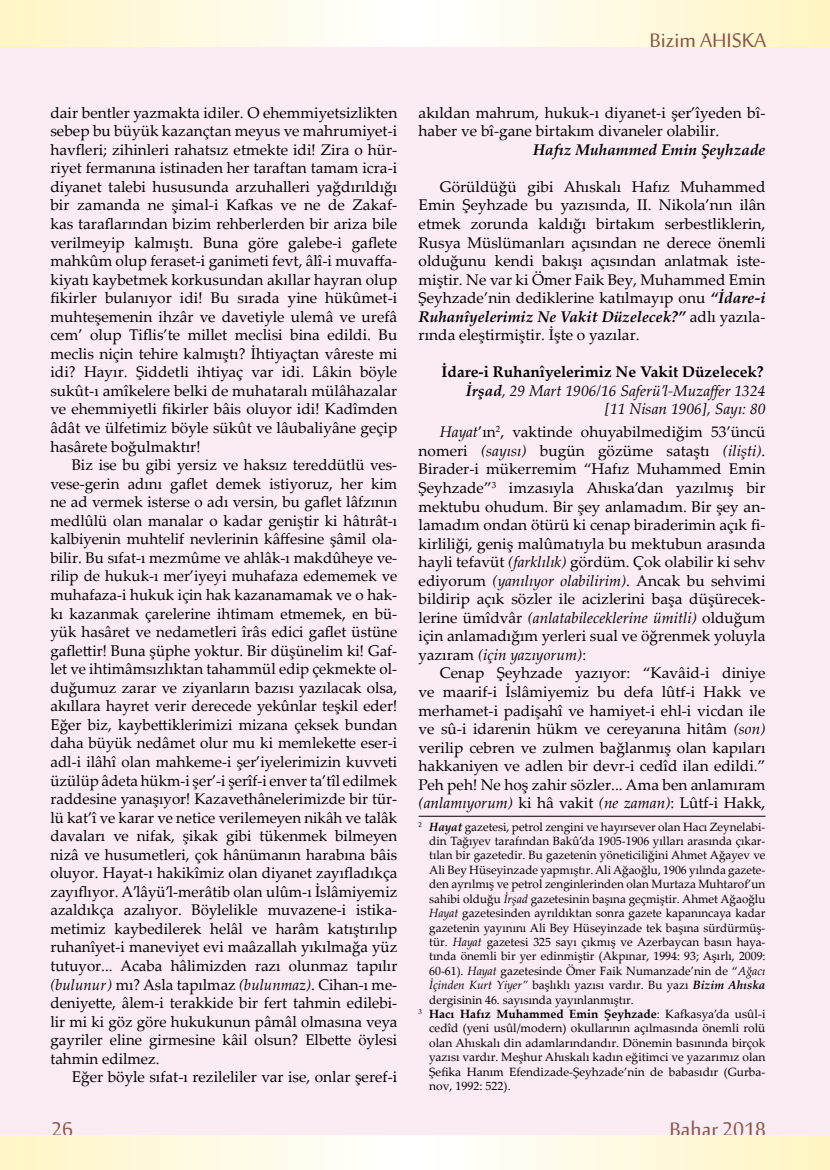
<style>
.page{position:relative;width:830px;height:1170px;background:#fff}
.page>*{position:absolute;margin:0;border:0;box-sizing:border-box;transform-origin:0 0}
.t1{font:27px "Sakkal Majalla";color:#8a5648}
.t2{font:15.45px/18.6px "Palatino Linotype";color:#000;text-align:justify}
.t3{font:italic 15.45px/18.6px "Palatino Linotype";color:#000;text-align:right}
.t4{font:italic 700 15.45px "Palatino Linotype";color:#000}
.t5{font:12px "Palatino Linotype";color:#000}
.t6{font:700 12px "Palatino Linotype";color:#000}
.s1{font-style:italic}
.s2{font-weight:700;font-style:italic}
.s3{font-weight:700;font-style:normal}
.s4{font-weight:700}
.s5{font-weight:400}
</style>
<div class="page">
<div style="left:0;top:32px;width:829px;height:1106px;background:#fbebf3"></div>
<hr style="left:418px;top:815px;width:347px;height:1px;background:#000">
<svg style="left:0;top:0;width:829px;height:47px"></svg>
<svg style="left:0;top:1135px;width:829px;height:2px"></svg>
<svg style="left:0;top:1139px;width:829px;height:30px"></svg>
<h1 class="t1" style="left:649px;top:22px;width:118px">Bizim AHISKA</h1>
<p class="t2" style="left:50px;top:103px;width:348px">dair bentler yazmakta idiler. O ehemmiyetsizlikten sebep bu büyük kazançtan meyus ve mahrumiyet-i havfleri; zihinleri rahatsız etmekte idi! Zira o hür&shy;riyet fermanına istinaden her taraftan tamam icra-i diyanet talebi hususunda arzuhalleri yağdırıldığı bir zamanda ne şimal-i Kafkas ve ne de Zakaf&shy;kas taraflarından bizim rehberlerden bir ariza bile verilmeyip kalmıştı. Buna göre galebe-i gaflete mahkûm olup feraset-i ganimeti fevt, âlî-i muvaffa&shy;kiyatı kaybetmek korkusundan akıllar hayran olup fikirler bulanıyor idi! Bu sırada yine hükûmet-i muhteşemenin ihzâr ve davetiyle ulemâ ve urefâ cem’ olup Tiflis’te millet meclisi bina edildi. Bu meclis niçin tehire kalmıştı? İhtiyaçtan vâreste mi idi? Hayır. Şiddetli ihtiyaç var idi. Lâkin böyle sukût-ı amîkelere belki de muhataralı mülâhazalar ve ehemmiyetli fikirler bâis oluyor idi! Kadîmden âdât ve ülfetimiz böyle sükût ve lâubaliyâne geçip hasârete boğulmaktır!</p>
<p class="t2" style="left:50px;top:455px;width:348px;text-indent:21px">Biz ise bu gibi yersiz ve haksız tereddütlü ves&shy;vese-gerin adını gaflet demek istiyoruz, her kim ne ad vermek isterse o adı versin, bu gaflet lâfzının medlûlü olan manalar o kadar geniştir ki hâtırât-ı kalbiyenin muhtelif nevlerinin kâffesine şâmil ola&shy;bilir. Bu sıfat-ı mezmûme ve ahlâk-ı makdûheye ve&shy;rilip de hukuk-ı mer’iyeyi muhafaza edememek ve muhafaza-i hukuk için hak kazanamamak ve o hak&shy;kı kazanmak çarelerine ihtimam etmemek, en bü&shy;yük hasâret ve nedametleri îrâs edici gaflet üstüne gaflettir! Buna şüphe yoktur. Bir düşünelim ki! Gaf&shy;let ve ihtimâmsızlıktan tahammül edip çekmekte ol&shy;duğumuz zarar ve ziyanların bazısı yazılacak olsa, akıllara hayret verir derecede yekûnlar teşkil eder!<br>Eğer biz, kaybettiklerimizi mizana çeksek bundan daha büyük nedâmet olur mu ki memlekette eser-i adl-i ilâhî olan mahkeme-i şer’iyelerimizin kuvveti üzülüp âdeta hükm-i şer’-i şerîf-i enver ta’tîl edilmek raddesine yanaşıyor! Kazavethânelerimizde bir tür&shy;lü kat’î ve karar ve netice verilemeyen nikâh ve talâk davaları ve nifak, şikak gibi tükenmek bilmeyen nizâ ve husumetleri, çok hânümanın harabına bâis oluyor. Hayat-ı hakikîmiz olan diyanet zayıfladıkça zayıflıyor. A’lâyü’l-merâtib olan ulûm-ı İslâmiyemiz azaldıkça azalıyor. Böylelikle muvazene-i istika&shy;metimiz kaybedilerek helâl ve harâm katıştırılıp ruhanîyet-i maneviyet evi maâzallah yıkılmağa yüz tutuyor... Acaba hâlimizden razı olunmaz tapılır <span class="s1">(bulunur)</span> mı? Asla tapılmaz <span class="s1">(bulunmaz)</span>. Cihan-ı me&shy;deniyette, âlem-i terakkide bir fert tahmin edilebi&shy;lir mi ki göz göre hukukunun pâmâl olmasına veya gayriler eline girmesine kâil olsun? Elbette öylesi tahmin edilmez.</p>
<p class="t2" style="left:72px;top:1067px;width:327px">Eğer böyle sıfat-ı rezileliler var ise, onlar şeref-i</p>
<p class="t2" style="left:418px;top:103px;width:348px">akıldan mahrum, hukuk-ı diyanet-i şer’îyeden bî&shy;haber ve bî-gane birtakım divaneler olabilir.</p>
<p class="t4" style="left:532px;top:138px;width:234px">Hafız Muhammed Emin Şeyhzade</p>
<p class="t2" style="left:418px;top:177px;width:348px;text-indent:21px">Görüldüğü gibi Ahıskalı Hafız Muhammed Emin Şeyhzade bu yazısında, II. Nikola’nın ilân etmek zorunda kaldığı birtakım serbestliklerin, Rusya Müslümanları açısından ne derece önemli olduğunu kendi bakışı açısından anlatmak iste&shy;miştir. Ne var ki Ömer Faik Bey, Muhammed Emin Şeyhzade’nin dediklerine katılmayıp onu <span class="s2">“İdare-i Ruhanîyelerimiz Ne Vakit Düzelecek?”</span> adlı yazıla&shy;rında eleştirmiştir. İşte o yazılar.</p>
<p class="t3" style="left:441px;top:362px;width:325px"><span class="s3">İdare-i Ruhanîyelerimiz Ne Vakit Düzelecek?<br></span><span class="s4">İrşad</span>, 29 Mart 1906/16 Saferü’l-Muzaffer 1324 [11 Nisan 1906], Sayı: 80</p>
<p class="t2" style="left:418px;top:422px;width:348px;text-indent:21px"><span class="s1">Hayat</span>’ın<sup>2</sup>, vaktinde ohuyabilmediğim 53’üncü nomeri <span class="s1">(sayısı)</span> bugün gözüme sataştı <span class="s1">(ilişti)</span>.<br>Birader-i mükerremim “Hafız Muhammed Emin Şeyhzade”<sup>3</sup> imzasıyla Ahıska’dan yazılmış bir mektubu ohudum. Bir şey anlamadım. Bir şey an&shy;lamadım ondan ötürü ki cenap biraderimin açık fi&shy;kirliliği, geniş malûmatıyla bu mektubun arasında hayli tefavüt <span class="s1">(farklılık)</span> gördüm. Çok olabilir ki sehv ediyorum <span class="s1">(yanılıyor olabilirim)</span>. Ancak bu sehvimi bildirip açık sözler ile acizlerini başa düşürecek&shy;lerine ümîdvâr <span class="s1">(anlatabileceklerine ümitli)</span> olduğum için anlamadığım yerleri sual ve öğrenmek yoluyla yazıram <span class="s1">(için yazıyorum)</span>:</p>
<p class="t2" style="left:418px;top:663px;width:348px;text-indent:21px">Cenap Şeyhzade yazıyor: “Kavâid-i diniye ve maarif-i İslâmiyemiz bu defa lûtf-i Hakk ve merhamet-i padişahî ve hamiyet-i ehl-i vicdan ile ve sû-i idarenin hükm ve cereyanına hitâm <span class="s1">(son) </span>verilip cebren ve zulmen bağlanmış olan kapıları hakkaniyen ve adlen bir devr-i cedîd ilan edildi.” Peh peh! Ne hoş zahir sözler... Ama ben anlamıram <span class="s1">(anlamıyorum)</span> ki hâ vakit <span class="s1">(ne zaman)</span>: Lûtf-i Hakk,</p>
<p class="t5" style="left:418px;top:818px;width:348px"><sup>2</sup> <span class="s2">Hayat</span> gazetesi, petrol zengini ve hayırsever olan Hacı Zeynelabi-</p>
<p class="t5" style="left:429px;top:832px;width:337px">din Tağıyev tarafından Bakû’da 1905-1906 yılları arasında çıkar-</p>
<p class="t5" style="left:429px;top:846px;width:337px">tılan bir gazetedir. Bu gazetenin yöneticiliğini Ahmet Ağayev ve</p>
<p class="t5" style="left:429px;top:861px;width:337px">Ali Bey Hüseyinzade yapmıştır. Ali Ağaoğlu, 1906 yılında gazete-</p>
<p class="t5" style="left:429px;top:875px;width:337px">den ayrılmış ve petrol zenginlerinden olan Murtaza Muhtarof’un</p>
<p class="t5" style="left:429px;top:890px;width:337px">sahibi olduğu <span class="s1">İrşad</span> gazetesinin başına geçmiştir. Ahmet Ağaoğlu</p>
<p class="t5" style="left:429px;top:904px;width:337px"><span class="s1">Hayat</span> gazetesinden ayrıldıktan sonra gazete kapanıncaya kadar</p>
<p class="t5" style="left:429px;top:918px;width:337px">gazetenin yayınını Ali Bey Hüseyinzade tek başına sürdürmüş-</p>
<p class="t5" style="left:429px;top:933px;width:337px">tür. <span class="s1">Hayat</span> gazetesi 325 sayı çıkmış ve Azerbaycan basın haya-</p>
<p class="t5" style="left:429px;top:947px;width:337px">tında önemli bir yer edinmiştir (Akpınar, 1994: 93; Aşırlı, 2009:</p>
<p class="t5" style="left:429px;top:962px;width:337px">60-61). <span class="s1">Hayat</span> gazetesinde Ömer Faik Numanzade’nin de “<span class="s1">Ağacı</span></p>
<p class="t5" style="left:429px;top:976px;width:337px"><span class="s1">İçinden Kurt Yiyer”</span> başlıklı yazısı vardır. Bu yazı <span class="s2">Bizim Ahıska</span></p>
<p class="t5" style="left:429px;top:990px;width:206px">dergisinin 46. sayısında yayınlanmıştır.</p>
<p class="t6" style="left:418px;top:1005px;width:348px"><sup>3</sup> Hacı Hafız Muhammed Emin Şeyhzade<span class="s5">: Kafkasya’da usûl-i</span></p>
<p class="t5" style="left:429px;top:1019px;width:337px">cedîd (yeni usûl/modern) okullarının açılmasında önemli rolü</p>
<p class="t5" style="left:429px;top:1034px;width:337px">olan Ahıskalı din adamlarındandır. Dönemin basınında birçok</p>
<p class="t5" style="left:429px;top:1048px;width:337px">yazısı vardır. Meşhur Ahıskalı kadın eğitimci ve yazarımız olan</p>
<p class="t5" style="left:429px;top:1062px;width:337px">Şefika Hanım Efendizade-Şeyhzade’nin de babasıdır (Gurba-</p>
<p class="t5" style="left:429px;top:1077px;width:83px">nov, 1992: 522).</p>
<h1 class="t1" style="left:51px;top:1110px;width:23px">26</h1>
<h1 class="t1" style="left:669px;top:1110px;width:98px">Bahar 2018</h1>
</div>
